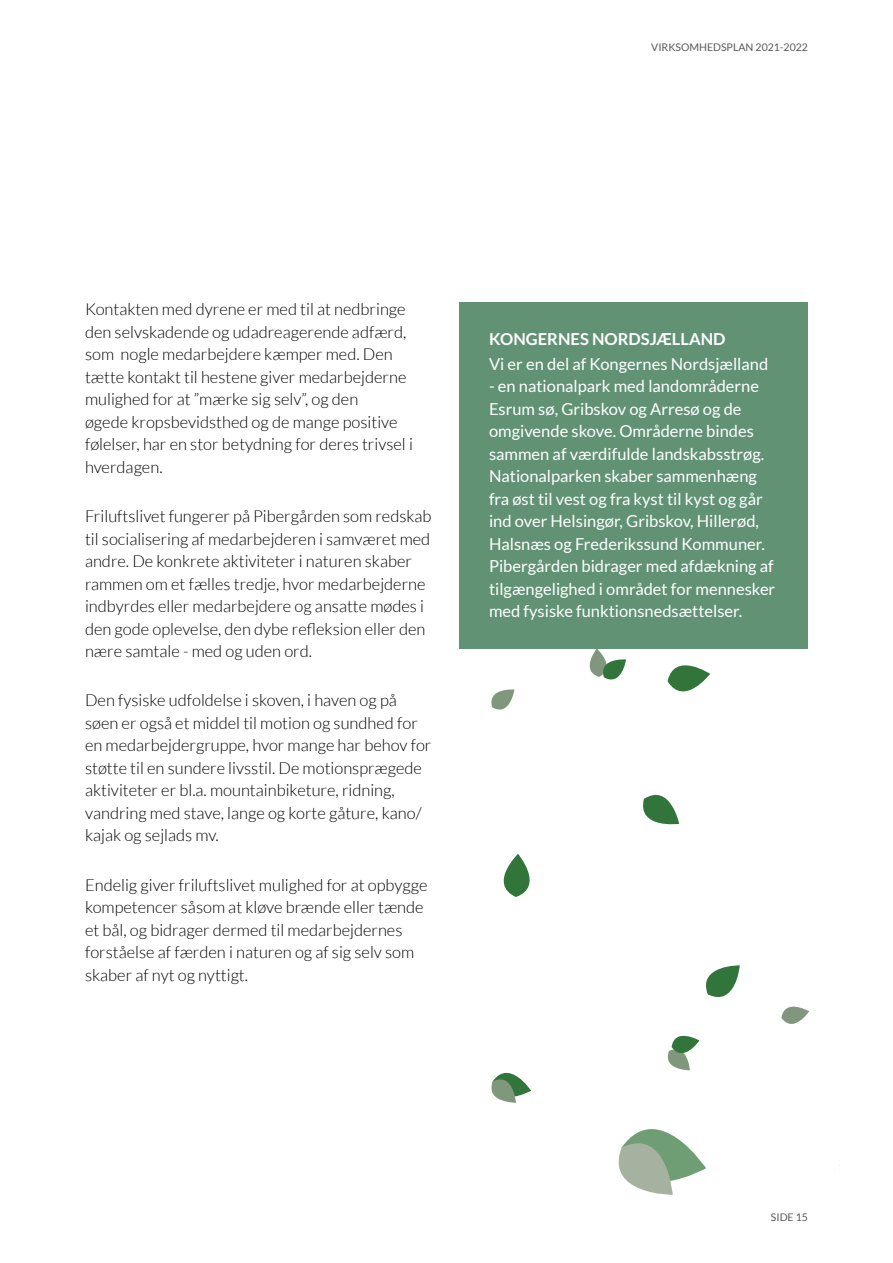
<style>
.page{position:relative;width:893px;height:1263px;background:#fff}
.page>*{position:absolute;margin:0;border:0;box-sizing:border-box;transform-origin:0 0}
.t1{font:300 16.5px/22.5px "Lato";color:#000}
.t2{font:16.5px/22.5px "Lato";color:#fff}
.t3{font:700 16.5px "Lato";color:#fff}
.t4{font:10.5px "Lato";color:#58595b}
</style>
<div class="page">
<div style="left:459px;top:302px;width:349px;height:346px;background:#619274"></div>
<svg style="left:491px;top:1072px;width:40px;height:31px"></svg>
<svg style="left:706px;top:965px;width:34px;height:32px"></svg>
<svg style="left:668px;top:665px;width:42px;height:27px"></svg>
<svg style="left:503px;top:854px;width:27px;height:43px"></svg>
<svg style="left:643px;top:794px;width:36px;height:31px"></svg>
<svg style="left:781px;top:1006px;width:28px;height:18px"></svg>
<svg style="left:491px;top:689px;width:23px;height:21px"></svg>
<svg style="left:667px;top:1035px;width:32px;height:35px"></svg>
<svg style="left:579px;top:648px;width:47px;height:32px"></svg>
<svg style="left:618px;top:1129px;width:88px;height:66px"></svg>
<p class="t4" style="left:651px;top:41px;width:158px">VIRKSOMHEDSPLAN 2021-2022</p>
<p class="t1" style="left:85px;top:298px;width:329px">Kontakten med dyrene er med til at nedbringe den selvskadende og udadreagerende adfærd, som nogle medarbejdere kæmper med. Den tætte kontakt til hestene giver medarbejderne mulighed for at ”mærke sig selv”, og den<br>øgede kropsbevidsthed og de mange positive følelser, har en stor betydning for deres trivsel i hverdagen.</p>
<p class="t1" style="left:85px;top:505px;width:348px">Friluftslivet fungerer på Pibergården som redskab til socialisering af medarbejderen i samværet med andre. De konkrete aktiviteter i naturen skaber rammen om et fælles tredje, hvor medarbejderne indbyrdes eller medarbejdere og ansatte mødes i den gode oplevelse, den dybe refleksion eller den nære samtale - med og uden ord.</p>
<p class="t1" style="left:85px;top:689px;width:348px">Den fysiske udfoldelse i skoven, i haven og på søen er også et middel til motion og sundhed for en medarbejdergruppe, hvor mange har behov for støtte til en sundere livsstil. De motionsprægede aktiviteter er bl.a. mountainbiketure, ridning, vandring med stave, lange og korte gåture, kano/ kajak og sejlads mv.</p>
<p class="t1" style="left:85px;top:874px;width:344px">Endelig giver friluftslivet mulighed for at opbygge kompetencer såsom at kløve brænde eller tænde et bål, og bidrager dermed til medarbejdernes forståelse af færden i naturen og af sig selv som skaber af nyt og nyttigt.</p>
<p class="t3" style="left:489px;top:329px;width:238px">KONGERNES NORDSJÆLLAND</p>
<p class="t2" style="left:489px;top:352px;width:281px">Vi er en del af Kongernes Nordsjælland</p>
<p class="t2" style="left:489px;top:375px;width:288px">- en nationalpark med landområderne Esrum sø, Gribskov og Arresø og de omgivende skove. Områderne bindes sammen af værdifulde landskabsstrøg.<br>Nationalparken skaber sammenhæng fra øst til vest og fra kyst til kyst og går ind over Helsingør, Gribskov, Hillerød, Halsnæs og Frederikssund Kommuner.<br>Pibergården bidrager med afdækning af tilgængelighed i området for mennesker med fysiske funktionsnedsættelser.</p>
<p class="t4" style="left:771px;top:1212px;width:39px">SIDE 15</p>
</div>
